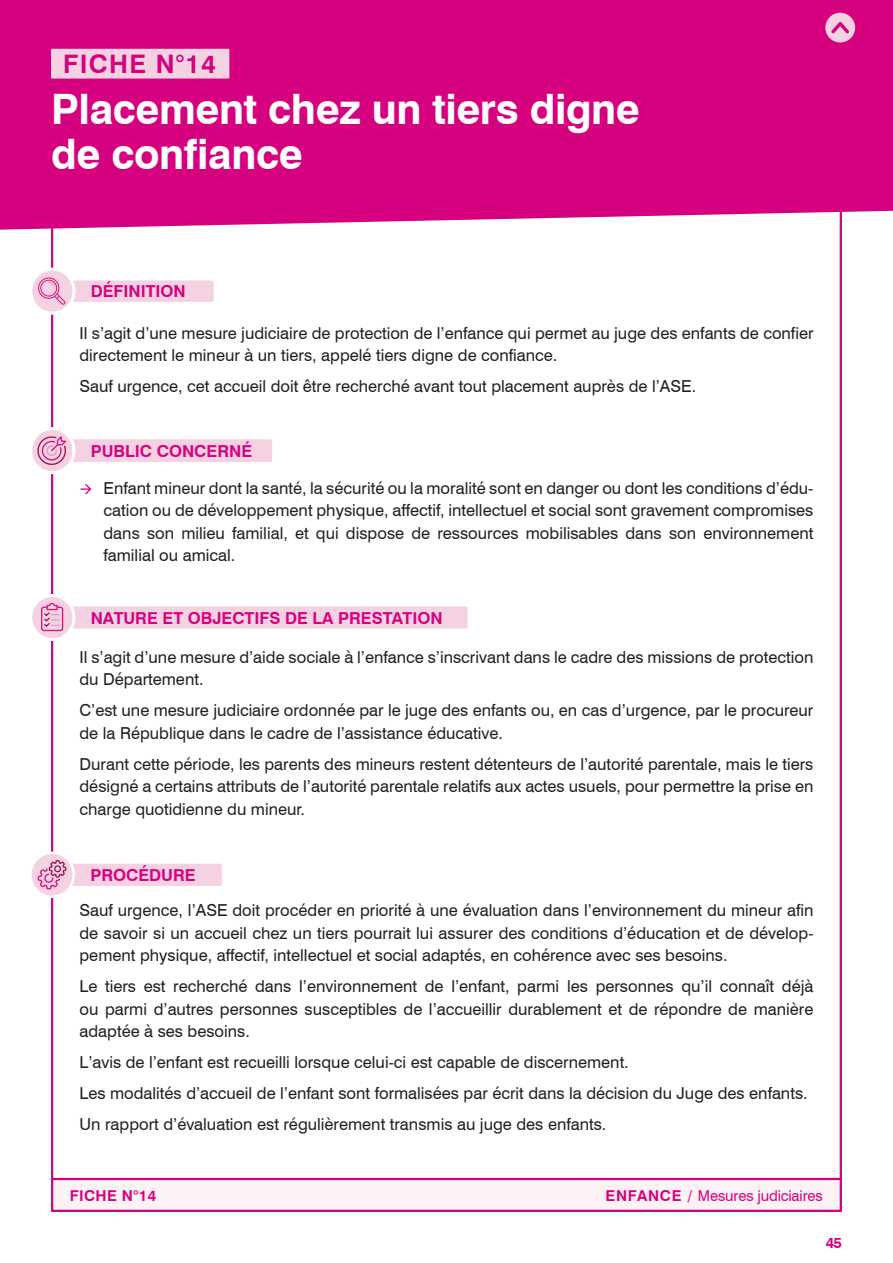
<style>
.page{position:relative;width:893px;height:1263px;background:#fff}
.page>*{position:absolute;margin:0;border:0;box-sizing:border-box;transform-origin:0 0}
.t1{font:700 42px/45px "Swiss 721 BT";letter-spacing:-.01em;color:#fff}
.t2{font:700 25.5px "Swiss 721 BT";letter-spacing:.05em;color:#d6017f}
.t3{font:16.5px/22.5px "Swiss 721 BT";color:#231f20}
.t4{font:700 16.5px "Swiss 721 BT";color:#d6017f}
.t5{font:15px "Swiss 721 BT";letter-spacing:-.01em;color:#d6017f}
.t6{font:700 15px "Swiss 721 BT";letter-spacing:.025em;color:#d6017f}
.s1{font-weight:700}
</style>
<div class="page">
<div style="left:0;top:0;width:893px;height:230px;background:#d6017f"></div>
<svg style="left:825px;top:13px;width:30px;height:30px"></svg>
<div style="left:61px;top:280px;width:153px;height:22px;background:#f5d2e1;border-radius:2px"></div>
<svg style="left:31px;top:269px;width:43px;height:44px"></svg>
<div style="left:38px;top:277px;width:21px;height:22px;border:1px solid #d4137e;border-radius:50%"></div>
<div style="left:40px;top:280px;width:17px;height:17px;border:1px solid #d4137e;border-radius:50%"></div>
<svg style="left:48px;top:281px;width:19px;height:25px"></svg>
<div style="left:29px;top:268px;width:46px;height:47px;border:3px solid #fff;border-radius:22px"></div>
<div style="left:52px;top:1179px;width:789px;height:32px;background:#fdf2f4"></div>
<div style="left:51px;top:1178px;width:791px;height:34px;border:2px solid #d6017f"></div>
<div style="left:61px;top:606px;width:407px;height:23px;background:#f5d2e1;border-radius:2px"></div>
<svg style="left:31px;top:595px;width:43px;height:44px"></svg>
<div style="left:41px;top:607px;width:22px;height:24px;border:1px solid #d4137e;border-radius:2px"></div>
<svg style="left:43px;top:602px;width:16px;height:26px"></svg>
<div style="left:29px;top:594px;width:46px;height:47px;border:3px solid #fff;border-radius:22px"></div>
<div style="left:61px;top:439px;width:211px;height:23px;background:#f5d2e1;border-radius:2px"></div>
<svg style="left:31px;top:429px;width:43px;height:44px"></svg>
<svg style="left:37px;top:434px;width:31px;height:36px"></svg>
<div style="left:29px;top:427px;width:46px;height:47px;border:3px solid #fff;border-radius:22px"></div>
<div style="left:51px;top:49px;width:178px;height:30px;background:#f5d2e1"></div>
<div style="left:61px;top:864px;width:161px;height:22px;background:#f5d2e1;border-radius:2px"></div>
<svg style="left:30px;top:853px;width:44px;height:44px"></svg>
<svg style="left:37px;top:859px;width:30px;height:31px"></svg>
<div style="left:29px;top:851px;width:46px;height:47px;border:2px solid #fff;border-radius:22px"></div>
<h2 class="t2" style="left:63px;top:49px;width:154px">FICHE N°14</h2>
<h1 class="t1" style="left:51px;top:87px;width:590px">Placement chez un tiers digne de confiance</h1>
<p class="t4" style="left:91px;top:281px;width:97px">DÉFINITION</p>
<p class="t3" style="left:80px;top:321px;width:735px">Il s’agit d’une mesure judiciaire de protection de l’enfance qui permet au juge des enfants de confier directement le mineur à un tiers, appelé tiers digne de confiance.</p>
<p class="t3" style="left:80px;top:375px;width:618px">Sauf urgence, cet accueil doit être recherché avant tout placement auprès de l’ASE.</p>
<p class="t4" style="left:91px;top:441px;width:163px">PUBLIC CONCERNÉ</p>
<p class="t3" style="left:104px;top:476px;width:711px;text-align:justify">Enfant mineur dont la santé, la sécurité ou la moralité sont en danger ou dont les conditions d’édu&shy;cation ou de développement physique, affectif, intellectuel et social sont gravement compromises dans son milieu familial, et qui dispose de ressources mobilisables dans son environnement familial ou amical.</p>
<p class="t4" style="left:91px;top:608px;width:354px">NATURE ET OBJECTIFS DE LA PRESTATION</p>
<p class="t3" style="left:80px;top:645px;width:735px">Il s’agit d’une mesure d’aide sociale à l’enfance s’inscrivant dans le cadre des missions de protection du Département.</p>
<p class="t3" style="left:80px;top:699px;width:735px">C’est une mesure judiciaire ordonnée par le juge des enfants ou, en cas d’urgence, par le procureur de la République dans le cadre de l’assistance éducative.</p>
<p class="t3" style="left:80px;top:752px;width:735px;text-align:justify">Durant cette période, les parents des mineurs restent détenteurs de l’autorité parentale, mais le tiers désigné a certains attributs de l’autorité parentale relatifs aux actes usuels, pour permettre la prise en charge quotidienne du mineur.</p>
<p class="t4" style="left:90px;top:865px;width:107px">PROCÉDURE</p>
<p class="t3" style="left:80px;top:899px;width:735px;text-align:justify">Sauf urgence, l’ASE doit procéder en priorité à une évaluation dans l’environnement du mineur afin de savoir si un accueil chez un tiers pourrait lui assurer des conditions d’éducation et de dévelop&shy;pement physique, affectif, intellectuel et social adaptés, en cohérence avec ses besoins.</p>
<p class="t3" style="left:80px;top:975px;width:735px;text-align:justify">Le tiers est recherché dans l’environnement de l’enfant, parmi les personnes qu’il connaît déjà ou parmi d’autres personnes susceptibles de l’accueillir durablement et de répondre de manière adaptée à ses besoins.</p>
<p class="t3" style="left:80px;top:1047px;width:730px;line-height:31px">L’avis de l’enfant est recueilli lorsque celui-ci est capable de discernement.<br>Les modalités d’accueil de l’enfant sont formalisées par écrit dans la décision du Juge des enfants.<br>Un rapport d’évaluation est régulièrement transmis au juge des enfants.</p>
<p class="t6" style="left:70px;top:1186px;width:88px">FICHE N°14</p>
<p class="t5" style="left:605px;top:1186px;width:219px"><span class="s1">ENFANCE /</span> Mesures judiciaires</p>
<p class="t6" style="left:826px;top:1233px;width:18px">45</p>
</div>
